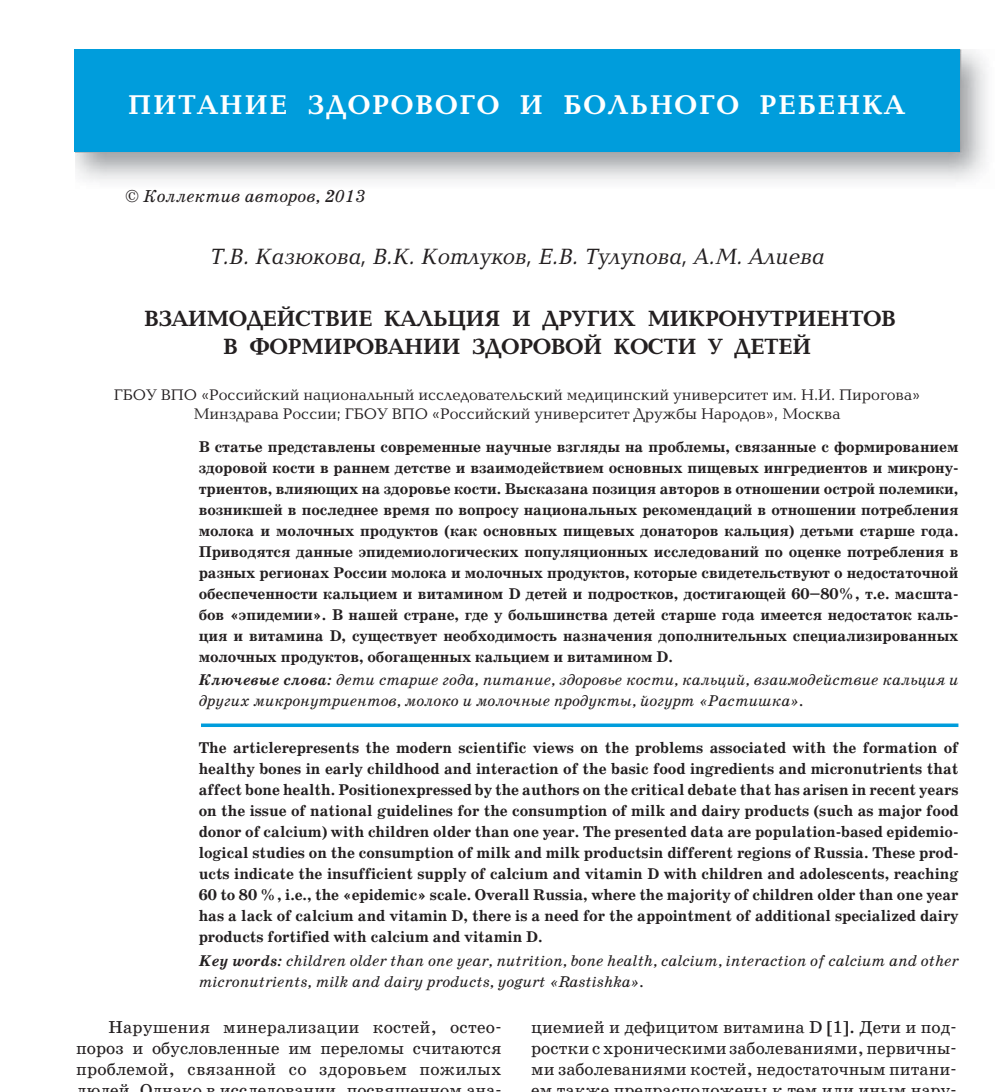
<style>
.page{position:relative;width:1008px;height:1092px;background:#fff}
.page>*{position:absolute;margin:0;border:0;box-sizing:border-box;transform-origin:0 0}
.t1{font:700 28px "Baltica C";letter-spacing:.075em;color:#fff}
.t2{font:700 22.75px/27.3px "Baltica C";color:#231f20;text-align:center}
.t3{font:italic 22.75px "Baltica C";color:#231f20}
.t4{font:17.5px/21px "School Book C";color:#231f20;text-align:right}
.t5{font:italic 17.5px "School Book C";color:#231f20}
.t6{font:700 15.75px/21px "School Book C";letter-spacing:-.005em;color:#231f20;text-align:justify}
.t7{font:italic 15.75px/21px "School Book C";letter-spacing:-.005em;color:#231f20}
.t8{font:15.75px/18.9px "Baltica C";color:#231f20;text-align:center}
.s1{font-weight:700}
</style>
<div class="page">
<img style="left:75px;top:50px;width:912px;height:132px">
<div style="left:74px;top:50px;width:885px;height:102px;background:#009ddc"></div>
<svg style="left:201px;top:723px;width:756px;height:4px;background:#20a9e0"></svg>
<h1 class="t1" style="left:128px;top:94px;width:777px">ПИТАНИЕ ЗДОРОВОГО И БОЛЬНОГО РЕБЕНКА</h1>
<p class="t5" style="left:125px;top:189px;width:241px">© Коллектив авторов, 2013</p>
<h2 class="t3" style="left:210px;top:248px;width:615px">Т.В. Казюкова, В.К. Котлуков, Е.В. Тулупова, А.М. Алиева</h2>
<h2 class="t2" style="left:144px;top:307px;width:752px">ВЗАИМОДЕЙСТВИЕ КАЛЬЦИЯ И ДРУГИХ МИКРОНУТРИЕНТОВ<br>В ФОРМИРОВАНИИ ЗДОРОВОЙ КОСТИ У ДЕТЕЙ</h2>
<p class="t8" style="left:114px;top:386px;width:807px">ГБОУ ВПО «Российский национальный исследовательский медицинский университет им. Н.И. Пирогова»<br>Минздрава России; ГБОУ ВПО «Российский университет Дружбы Народов», Москва</p>
<p class="t6" style="left:199px;top:437px;width:761px">В статье представлены современные научные взгляды на проблемы, связанные с формированием здоровой кости в раннем детстве и взаимодействием основных пищевых ингредиентов и микрону&shy;триентов, влияющих на здоровье кости. Высказана позиция авторов в отношении острой полемики, возникшей в последнее время по вопросу национальных рекомендаций в отношении потребления молока и молочных продуктов (как основных пищевых донаторов кальция) детьми старше года.<br>Приводятся данные эпидемиологических популяционных исследований по оценке потребления в разных регионах России молока и молочных продуктов, которые свидетельствуют о недостаточной обеспеченности кальцием и витамином D детей и подростков, достигающей 60–80%, т.е. масшта&shy;бов «эпидемии». В нашей стране, где у большинства детей старше года имеется недостаток каль&shy;ция и витамина D, существует необходимость назначения дополнительных специализированных молочных продуктов, обогащенных кальцием и витамином D.</p>
<p class="t7" style="left:199px;top:670px;width:761px"><span class="s1">Ключевые слова:</span> дети старше года, питание, здоровье кости, кальций, взаимодействие кальция и других микронутриентов, молоко и молочные продукты, йогурт «Растишка».</p>
<p class="t6" style="left:199px;top:738px;width:761px">The articlerepresents the modern scientific views on the problems associated with the formation of healthy bones in early childhood and interaction of the basic food ingredients and micronutrients that affect bone health. Positionexpressed by the authors on the critical debate that has arisen in recent years on the issue of national guidelines for the consumption of milk and dairy products (such as major food donor of calcium) with children older than one year. The presented data are population-based epidemio&shy;logical studies on the consumption of milk and milk productsin different regions of Russia. These prod&shy;ucts indicate the insufficient supply of calcium and vitamin D with children and adolescents, reaching 60 to 80 %, i.e., the «epidemic» scale. Overall Russia, where the majority of children older than one year has a lack of calcium and vitamin D, there is a need for the appointment of additional specialized dairy products fortified with calcium and vitamin D.</p>
<p class="t7" style="left:199px;top:951px;width:761px"><span class="s1">Key words:</span> children older than one year, nutrition, bone health, calcium, interaction of calcium and other micronutrients, milk and dairy products, yogurt «Rastishka».</p>
<p class="t4" style="left:108px;top:1018px;width:394px">Нарушения минерализации костей, остео-</p>
<p class="t4" style="left:76px;top:1039px;width:426px">пороз и обусловленные им переломы считаются</p>
<p class="t4" style="left:76px;top:1060px;width:426px">проблемой, связанной со здоровьем пожилых</p>
<p class="t4" style="left:119px;top:1081px;width:35px">й О</p>
<p class="t4" style="left:495px;top:1081px;width:8px">-</p>
<p class="t4" style="left:531px;top:1018px;width:426px">циемией и дефицитом витамина D [1]. Дети и под&shy;ростки с хроническими заболеваниями, первичны&shy;ми заболеваниями костей, недостаточным питани--</p>
</div>
